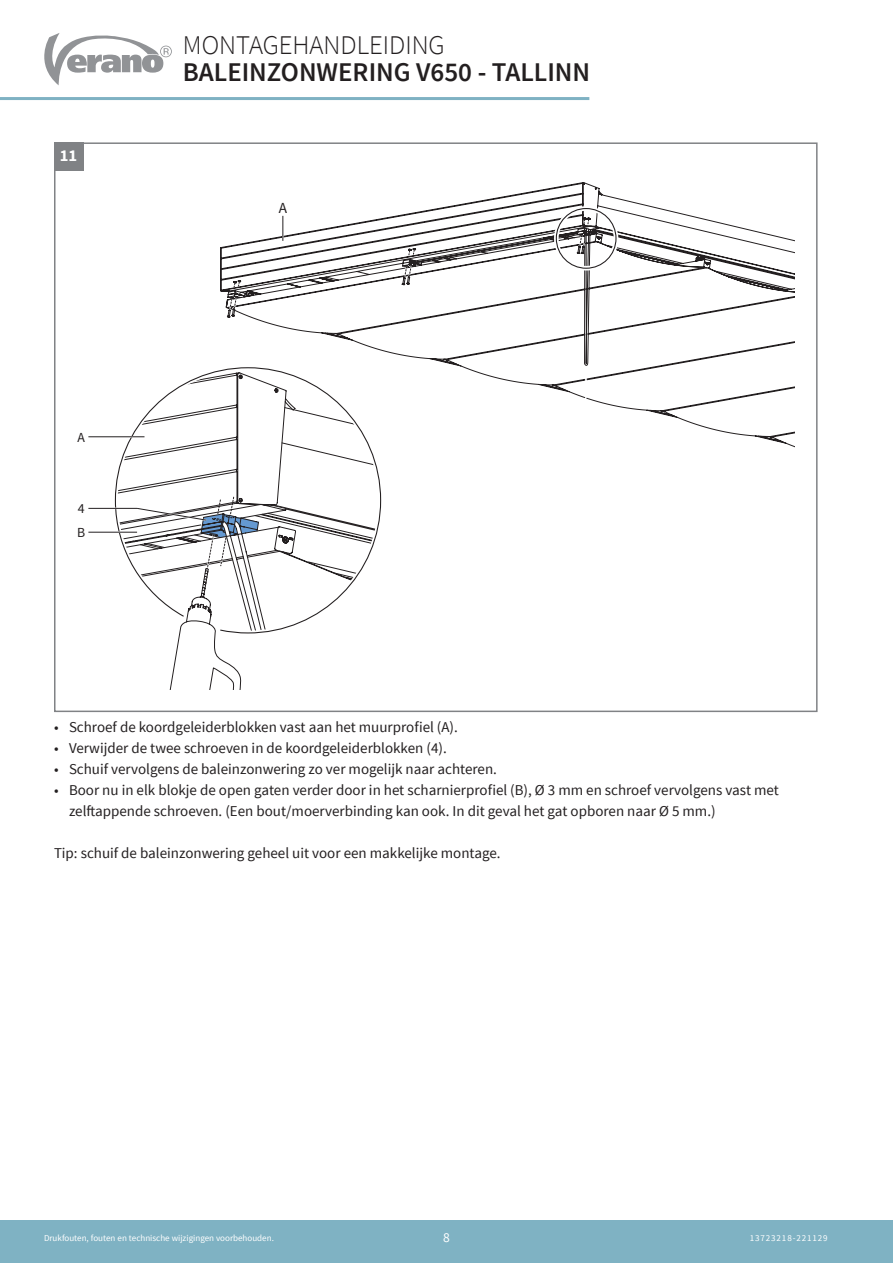
<style>
.page{position:relative;width:893px;height:1263px;background:#fff}
.page>*{position:absolute;margin:0;border:0;box-sizing:border-box;transform-origin:0 0}
.t1{font:600 27px "Source Sans Pro";color:#231f20}
.t2{font:300 27px "Source Sans Pro";color:#231f20}
.bodytekst{font:700 16.5px "Source Sans Pro";color:#fff}
.t3{font:15.45px "Source Sans Pro";color:#231f20}
.bodytekst-2{font:15px/21px "Source Sans Pro";color:#231f20}
.t4{font:13.8px "Source Sans Pro";color:#231f20}
.t5{font:13.5px "Source Sans Pro";color:#fff}
.t6{font:9px "Source Sans Pro";color:#fff}
.t7{font:9px "Source Sans Pro";letter-spacing:.1em;color:#fff}
</style>
<div class="page">
<svg style="left:44px;top:33px;width:128px;height:52px"></svg>
<hr style="left:0;top:97px;width:589px;height:3px;background:#7fb2c3">
<div style="left:0;top:1220px;width:893px;height:43px;background:#7fb2c3"></div>
<svg style="left:220px;top:182px;width:574px;height:265px"></svg>
<div style="left:554px;top:206px;width:64px;height:64px;border:5px solid #fff;border-radius:50%"></div>
<div style="left:556px;top:208px;width:60px;height:61px;border:1px solid #231f20;border-radius:50%"></div>
<svg style="left:227px;top:280px;width:14px;height:37px"></svg>
<svg style="left:402px;top:248px;width:14px;height:37px"></svg>
<svg style="left:577px;top:218px;width:14px;height:36px"></svg>
<hr style="left:282px;top:216px;width:2px;height:25px;background:#fff">
<svg style="left:283px;top:216px;width:1px;height:25px"></svg>
<svg style="left:114px;top:367px;width:268px;height:141px"></svg>
<hr style="left:88px;top:436px;width:56px;height:2px;background:#fff">
<hr style="left:88px;top:436px;width:56px;height:1px;background:#231f20">
<hr style="left:88px;top:532px;width:49px;height:1px;background:#231f20">
<hr style="left:88px;top:508px;width:49px;height:1px;background:#231f20">
<svg style="left:115px;top:495px;width:266px;height:195px"></svg>
<div style="left:54px;top:142px;width:29px;height:29px;background:#808285"></div>
<p class="bodytekst" style="left:60px;top:145px;width:19px">11</p>
<p class="t4" style="left:78px;top:428px;width:9px">A</p>
<p class="t4" style="left:78px;top:500px;width:8px">4</p>
<p class="t4" style="left:77px;top:524px;width:10px">B</p>
<h1 class="t2" style="left:183px;top:29px;width:263px">MONTAGEHANDLEIDING</h1>
<h1 class="t1" style="left:183px;top:55px;width:409px">BALEINZONWERING V650 - TALLINN</h1>
<p class="t3" style="left:279px;top:198px;width:10px">A</p>
<p class="bodytekst-2" style="left:54px;top:717px;width:405px">• Schroef de koordgeleiderblokken vast aan het muurprofiel (A).</p>
<p class="bodytekst-2" style="left:54px;top:738px;width:394px">• Verwijder de twee schroeven in de koordgeleiderblokken (4).</p>
<p class="bodytekst-2" style="left:54px;top:759px;width:444px">• Schuif vervolgens de baleinzonwering zo ver mogelijk naar achteren.</p>
<p class="bodytekst-2" style="left:69px;top:780px;width:711px;text-indent:-15px">• Boor nu in elk blokje de open gaten verder door in het scharnierprofiel (B), Ø 3 mm en schroef vervolgens vast met zelftappende schroeven. (Een bout/moerverbinding kan ook. In dit geval het gat opboren naar Ø 5 mm.)</p>
<p class="bodytekst-2" style="left:54px;top:843px;width:448px">Tip: schuif de baleinzonwering geheel uit voor een makkelijke montage.</p>
<p class="t6" style="left:44px;top:1233px;width:231px">Drukfouten, fouten en technische wijzigingen voorbehouden.</p>
<p class="t5" style="left:443px;top:1229px;width:8px">8</p>
<p class="t7" style="left:750px;top:1233px;width:80px">13723218-221129</p>
</div>
